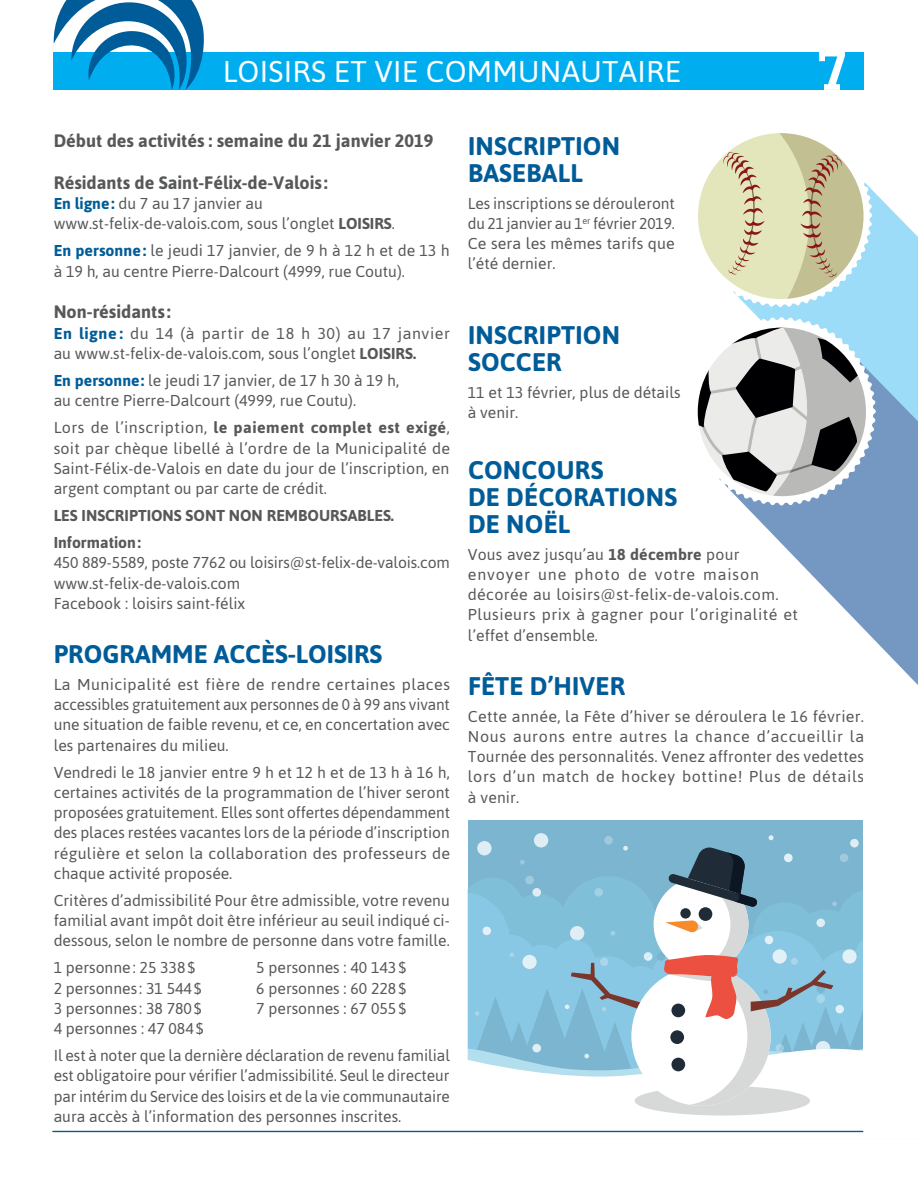
<style>
.page{position:relative;width:918px;height:1187px;background:#fff}
.page>*{position:absolute;margin:0;border:0;box-sizing:border-box;transform-origin:0 0}
.t1{font:500 55.5px "Boton";color:#fff}
.t2{font:30px "Asap";letter-spacing:.01em;color:#fff}
.t3{font:700 25.5px/27px "Asap";letter-spacing:.01em;color:#005c98}
.t4{font:700 18px "Asap";color:#57585a}
.t5{font:15.75px/20.2px "Asap";color:#57585a;text-align:justify}
.t6{font:15.75px/20.2px "Asap";letter-spacing:.03em;color:#57585a}
.t7{font:700 15.75px/27px "Asap";color:#57585a}
.s1{font-weight:700;color:#005c98}
.s2{font-weight:700}
</style>
<div class="page">
<div style="left:467px;top:820px;width:451px;height:318px;background:#7cb5d0"></div>
<div style="left:534px;top:833px;width:14px;height:14px;background:#deeef4;border-radius:50%"></div>
<div style="left:477px;top:841px;width:14px;height:14px;background:#deeef4;border-radius:50%"></div>
<div style="left:850px;top:839px;width:8px;height:8px;background:#deeef4;border-radius:50%"></div>
<div style="left:604px;top:836px;width:9px;height:9px;background:#9fc9dd;border-radius:50%"></div>
<svg style="left:768px;top:835px;width:5px;height:5px"></svg>
<svg style="left:464px;top:846px;width:454px;height:292px"></svg>
<div style="left:835px;top:1005px;width:9px;height:8px;background:#e2f1f7;border-radius:50%"></div>
<div style="left:54px;top:52px;width:810px;height:38px;background:#00aeef"></div>
<svg style="left:54px;top:0;width:150px;height:90px"></svg>
<svg style="left:749px;top:190px;width:169px;height:159px;fill:#9cdcf8"></svg>
<svg style="left:698px;top:133px;width:174px;height:175px"></svg>
<svg style="left:745px;top:349px;width:173px;height:336px;fill:#7498c2"></svg>
<svg style="left:697px;top:317px;width:179px;height:189px"></svg>
<div style="left:863px;top:767px;width:55px;height:370px;background:#fff"></div>
<hr style="left:53px;top:1131px;width:810px;height:1px;background:#005c98">
<h2 class="t2" style="left:223px;top:52px;width:460px">LOISIRS ET VIE COMMUNAUTAIRE</h2>
<h1 class="t1" style="left:816px;top:38px;width:35px">7</h1>
<p class="t4" style="left:54px;top:129px;width:381px">Début des activités : semaine du 21 janvier 2019</p>
<p class="t4" style="left:54px;top:170px;width:276px">Résidants de Saint-Félix-de-Valois :</p>
<p class="t5" style="left:54px;top:193px;width:343px"><span class="s1">En ligne:</span> du 7 au 17 janvier au www.st-felix-de-valois.com, sous l’onglet <span class="s2">LOISIRS</span>.</p>
<p class="t5" style="left:54px;top:240px;width:397px"><span class="s1">En personne:</span> le jeudi 17 janvier, de 9 h à 12 h et de 13 h à 19 h, au centre Pierre-Dalcourt (4999, rue Coutu).</p>
<p class="t4" style="left:54px;top:300px;width:118px">Non-résidants :</p>
<p class="t5" style="left:54px;top:322px;width:398px"><span class="s1">En ligne :</span> du 14 (à partir de 18 h 30) au 17 janvier au www.st-felix-de-valois.com, sous l’onglet <span class="s2">LOISIRS.</span></p>
<p class="t5" style="left:54px;top:370px;width:347px"><span class="s1">En personne:</span> le jeudi 17 janvier, de 17 h 30 à 19 h, au centre Pierre-Dalcourt (4999, rue Coutu).</p>
<p class="t5" style="left:54px;top:417px;width:398px">Lors de l’inscription, <span class="s2">le paiement complet est exigé</span>, soit par chèque libellé à l’ordre de la Municipalité de Saint-Félix-de-Valois en date du jour de l’inscription, en argent comptant ou par carte de crédit.</p>
<p class="t7" style="left:54px;top:501px;width:342px">LES INSCRIPTIONS SONT NON REMBOURSABLES.<br>Information:</p>
<p class="t5" style="left:54px;top:552px;width:398px;text-align:left">450 889-5589, poste 7762 ou loisirs@st-felix-de-valois.com www.st-felix-de-valois.com<br>Facebook : loisirs saint-félix</p>
<h3 class="t3" style="left:54px;top:639px;width:330px">PROGRAMME ACCÈS-LOISIRS</h3>
<p class="t5" style="left:54px;top:673px;width:398px">La Municipalité est fière de rendre certaines places accessibles gratuitement aux personnes de 0 à 99 ans vivant une situation de faible revenu, et ce, en concertation avec les partenaires du milieu.</p>
<p class="t5" style="left:54px;top:761px;width:398px">Vendredi le 18 janvier entre 9 h et 12 h et de 13 h à 16 h, certaines activités de la programmation de l’hiver seront proposées gratuitement. Elles sont offertes dépendamment des places restées vacantes lors de la période d’inscription régulière et selon la collaboration des professeurs de chaque activité proposée.</p>
<p class="t5" style="left:54px;top:889px;width:398px">Critères d’admissibilité Pour être admissible, votre revenu familial avant impôt doit être inférieur au seuil indiqué ci&shy;dessous, selon le nombre de personne dans votre famille.</p>
<p class="t5" style="left:54px;top:957px;width:151px;text-align:left">1 personne: 25 338$<br>2 personnes : 31 544$<br>3 personnes : 38 780$<br>4 personnes : 47 084$</p>
<p class="t5" style="left:256px;top:957px;width:151px">5 personnes : 40 143$ 6 personnes : 60 228$ 7 personnes : 67 055$</p>
<p class="t5" style="left:54px;top:1045px;width:398px">Il est à noter que la dernière déclaration de revenu familial est obligatoire pour vérifier l’admissibilité. Seul le directeur par intérim du Service des loisirs et de la vie communautaire aura accès à l’information des personnes inscrites.</p>
<h3 class="t3" style="left:468px;top:131px;width:154px">INSCRIPTION<br>BASEBALL</h3>
<p class="t5" style="left:468px;top:192px;width:208px">Les inscriptions se dérouleront du 21 janvier au 1<sup>er</sup> février 2019.<br>Ce sera les mêmes tarifs que l’été dernier.</p>
<h3 class="t3" style="left:468px;top:320px;width:154px">INSCRIPTION<br>SOCCER</h3>
<p class="t5" style="left:468px;top:381px;width:214px">11 et 13 février, plus de détails à venir.</p>
<h3 class="t3" style="left:468px;top:455px;width:210px">CONCOURS<br>DE DÉCORATIONS<br>DE NOËL</h3>
<p class="t6" style="left:468px;top:543px;width:332px">Vous avez jusqu’au <span class="s2">18 décembre</span> pour envoyer une photo de votre maison décorée au loisirs@st-felix-de-valois.com.<br>Plusieurs prix à gagner pour l’originalité et l’effet d’ensemble.</p>
<h3 class="t3" style="left:468px;top:671px;width:159px">FÊTE D’HIVER</h3>
<p class="t5" style="left:468px;top:705px;width:398px">Cette année, la Fête d’hiver se déroulera le 16 février.<br>Nous aurons entre autres la chance d’accueillir la Tournée des personnalités. Venez affronter des vedettes lors d’un match de hockey bottine! Plus de détails à venir.</p>
</div>
